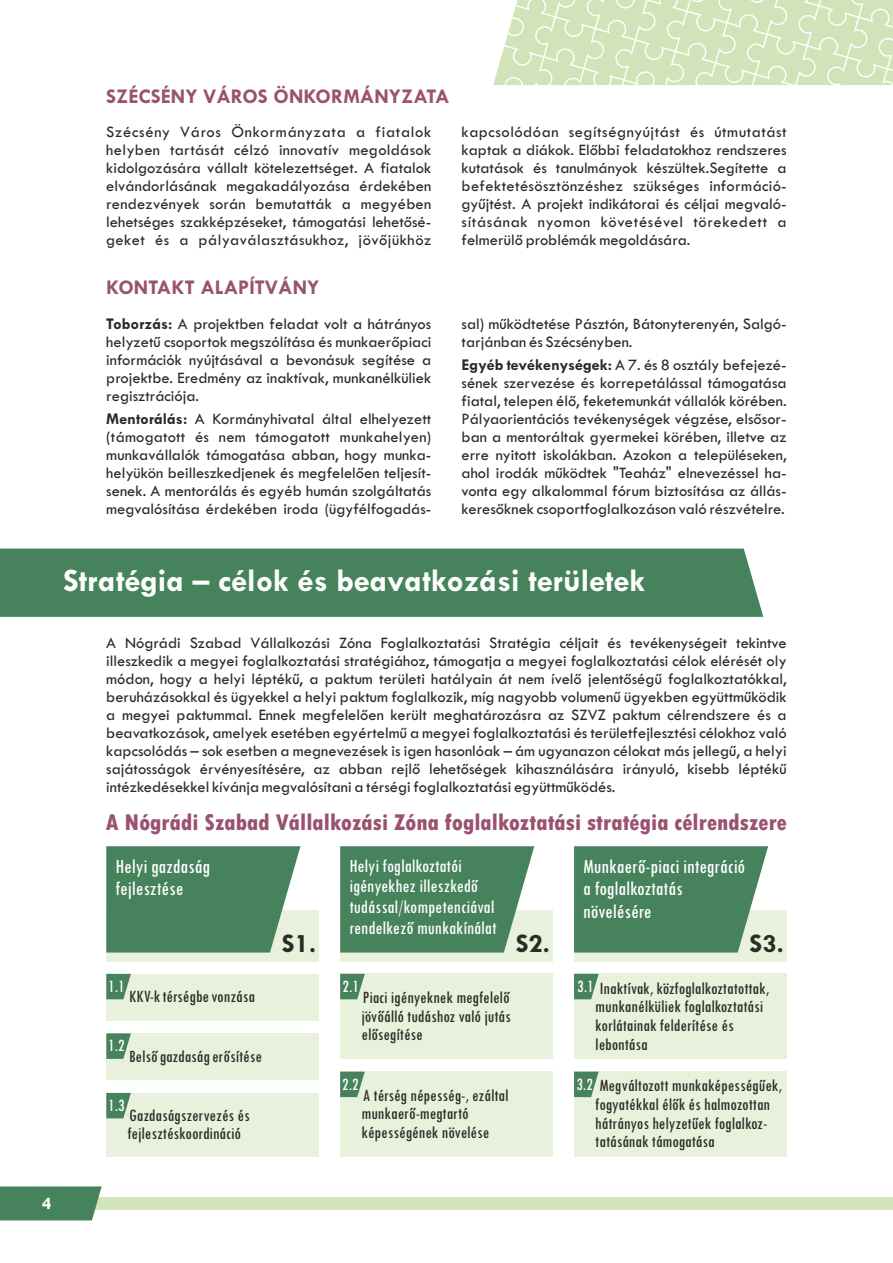
<style>
.page{position:relative;width:893px;height:1263px;background:#fff}
.page>*{position:absolute;margin:0;border:0;box-sizing:border-box;transform-origin:0 0}
.t1{font:700 33px "Tw Cen";color:#fefefe}
.t2{font:700 27px "Tw Cen";color:#2b2a29}
.t3{font:800 condensed 24px "Tw Cen";color:#995270}
.t4{font:condensed 21px/22.5px "Tw Cen";color:#fefefe}
.t5{font:700 21px "Tw Cen";color:#995270}
.t6{font:condensed 19.5px/20.9px "Tw Cen";color:#fefefe}
.t7{font:condensed 18px/18.6px "Tw Cen";color:#2b2a29}
.t8{font:condensed 18px "Tw Cen";color:#fefefe}
.t9{font:700 18px "Tw Cen";color:#fefefe}
.t10{font:16.5px/18px "Tw Cen";color:#2b2a29;text-align:justify}
.s1{font-weight:700}
.s2{color:#fefefe}
</style>
<div class="page">
<div style="left:0;top:1197px;width:893px;height:13px;background:#d1e4b9"></div>
<svg style="left:0;top:1186px;width:102px;height:34px;background:#508964"></svg>
<div style="left:574px;top:910px;width:213px;height:51px;background:#e7f1db"></div>
<div style="left:106px;top:910px;width:213px;height:51px;background:#e7f1db"></div>
<div style="left:340px;top:910px;width:213px;height:51px;background:#e7f1db"></div>
<div style="left:106px;top:974px;width:213px;height:46px;background:#e7f1db"></div>
<div style="left:106px;top:1093px;width:213px;height:64px;background:#e7f1db"></div>
<div style="left:106px;top:1033px;width:213px;height:47px;background:#e7f1db"></div>
<svg style="left:574px;top:846px;width:194px;height:106px;background:#538b67"></svg>
<svg style="left:340px;top:846px;width:194px;height:106px;background:#538b67"></svg>
<svg style="left:106px;top:846px;width:194px;height:106px;background:#538b67"></svg>
<div style="left:340px;top:974px;width:213px;height:85px;background:#e7f1db"></div>
<div style="left:340px;top:1071px;width:213px;height:86px;background:#e7f1db"></div>
<div style="left:574px;top:974px;width:213px;height:85px;background:#e7f1db"></div>
<div style="left:574px;top:1071px;width:213px;height:86px;background:#e7f1db"></div>
<svg style="left:574px;top:1071px;width:25px;height:26px"></svg>
<svg style="left:574px;top:974px;width:25px;height:25px"></svg>
<svg style="left:340px;top:974px;width:25px;height:25px"></svg>
<svg style="left:340px;top:1071px;width:25px;height:26px"></svg>
<svg style="left:106px;top:974px;width:25px;height:25px"></svg>
<svg style="left:106px;top:1033px;width:25px;height:26px"></svg>
<svg style="left:106px;top:1093px;width:25px;height:25px"></svg>
<div style="left:0;top:549px;width:763px;height:68px;background:#46825c"></div>
<svg style="left:493px;top:0;width:400px;height:85px;background:#d7e7c2"></svg>
<p class="t5" style="left:106px;top:89px;width:345px">SZÉCSÉNY VÁROS ÖNKORMÁNYZATA</p>
<p class="t10" style="left:106px;top:124px;width:327px">Szécsény Város Önkormányzata a fiatalok helyben tartását célzó innovatív megoldások kidolgozására vállalt kötelezettséget. A fiatalok elvándorlásának megakadályozása érdekében rendezvények során bemutatták a megyében lehetséges szakképzéseket, támogatási lehetősé&shy;geket és a pályaválasztásukhoz, jövőjükhöz</p>
<p class="t10" style="left:461px;top:124px;width:327px">kapcsolódóan segítségnyújtást és útmutatást kaptak a diákok. Előbbi feladatokhoz rendszeres kutatások és tanulmányok készültek.Segítette a befektetésösztönzéshez szükséges információ&shy;gyűjtést. A projekt indikátorai és céljai megvaló&shy;sításának nyomon követésével törekedett a felmerülő problémák megoldására.</p>
<p class="t5" style="left:106px;top:280px;width:215px">KONTAKT ALAPÍTVÁNY</p>
<p class="t10" style="left:106px;top:316px;width:327px"><span class="s1">Toborzás:</span> A projektben feladat volt a hátrányos helyzetű csoportok megszólítása és munkaerőpiaci információk nyújtásával a bevonásuk segítése a projektbe. Eredmény az inaktívak, munkanélküliek regisztrációja.</p>
<p class="t10" style="left:106px;top:411px;width:327px"><span class="s1">Mentorálás:</span> A Kormányhivatal által elhelyezett (támogatott és nem támogatott munkahelyen) munkavállalók támogatása abban, hogy munka&shy;helyükön beilleszkedjenek és megfelelően teljesít&shy;senek. A mentorálás és egyéb humán szolgáltatás megvalósítása érdekében iroda (ügyfélfogadás-</p>
<p class="t10" style="left:462px;top:316px;width:327px">sal) működtetése Pásztón, Bátonyterenyén, Salgó&shy;tarjánban és Szécsényben.</p>
<p class="t10" style="left:462px;top:357px;width:327px"><span class="s1">Egyéb tevékenységek:</span> A 7. és 8 osztály befejezé&shy;sének szervezése és korrepetálással támogatása fiatal, telepen élő, feketemunkát vállalók körében.<br>Pályaorientációs tevékenységek végzése, elsősor&shy;ban a mentoráltak gyermekei körében, illetve az erre nyitott iskolákban. Azokon a településeken, ahol irodák működtek "Teaház" elnevezéssel ha&shy;vonta egy alkalommal fórum biztosítása az állás&shy;keresőknek csoportfoglalkozáson való részvételre.</p>
<h1 class="t1" style="left:63px;top:568px;width:584px">Stratégia – célok és beavatkozási területek</h1>
<p class="t10" style="left:106px;top:635px;width:682px">A Nógrádi Szabad Vállalkozási Zóna Foglalkoztatási Stratégia céljait és tevékenységeit tekintve illeszkedik a megyei foglalkoztatási stratégiához, támogatja a megyei foglalkoztatási célok elérését oly módon, hogy a helyi léptékű, a paktum területi hatályain át nem ívelő jelentőségű foglalkoztatókkal, beruházásokkal és ügyekkel a helyi paktum foglalkozik, míg nagyobb volumenű ügyekben együttműködik a megyei paktummal. Ennek megfelelően került meghatározásra az SZVZ paktum célrendszere és a beavatkozások, amelyek esetében egyértelmű a megyei foglalkoztatási és területfejlesztési célokhoz való kapcsolódás – sok esetben a megnevezések is igen hasonlóak – ám ugyanazon célokat más jellegű, a helyi sajátosságok érvényesítésére, az abban rejlő lehetőségek kihasználására irányuló, kisebb léptékű intézkedésekkel kívánja megvalósítani a térségi foglalkoztatási együttműködés.</p>
<h3 class="t3" style="left:106px;top:813px;width:683px">A Nógrádi Szabad Vállalkozási Zóna foglalkoztatási stratégia célrendszere</h3>
<p class="t4" style="left:115px;top:857px;width:96px">Helyi gazdaság fejlesztése</p>
<p class="t8" style="left:108px;top:980px;width:18px">1.1</p>
<p class="t7" style="left:129px;top:989px;width:128px">KKV-k térségbe vonzása</p>
<p class="t8" style="left:108px;top:1039px;width:18px">1.2</p>
<p class="t7" style="left:129px;top:1048px;width:135px">Belső gazdaság erősítése</p>
<p class="t8" style="left:108px;top:1099px;width:18px">1.3</p>
<p class="t7" style="left:128px;top:1107px;width:124px">Gazdaságszervezés és fejlesztéskoordináció</p>
<p class="t6" style="left:349px;top:856px;width:149px">Helyi foglalkoztatói igényekhez illeszkedő tudással/kompetenciával rendelkező munkakínálat</p>
<p class="t4" style="left:583px;top:857px;width:164px">Munkaerő-piaci integráció a foglalkoztatás növelésére</p>
<h2 class="t2" style="left:282px;top:934px;width:36px">S1.</h2>
<h2 class="t2" style="left:516px;top:934px;width:36px">S2.</h2>
<h2 class="t2" style="left:750px;top:934px;width:36px">S3.</h2>
<p class="t8" style="left:342px;top:980px;width:18px">2.1</p>
<p class="t7" style="left:361px;top:989px;width:151px;text-align:justify">Piaci igényeknek megfelelő jövőálló tudáshoz való jutás elősegítése</p>
<p class="t8" style="left:342px;top:1078px;width:18px">2.2</p>
<p class="t7" style="left:361px;top:1087px;width:149px">A térség népesség-, ezáltal munkaerő-megtartó képességének növelése</p>
<p class="t7" style="left:595px;top:980px;width:175px;text-indent:-18px"><span class="s2">3.1</span> Inaktívak, közfoglalkoztatottak, munkanélküliek foglalkoztatási korlátainak felderítése és lebontása</p>
<p class="t8" style="left:576px;top:1078px;width:18px">3.2</p>
<p class="t7" style="left:595px;top:1078px;width:188px">Megváltozott munkaképességűek, fogyatékkal élők és halmozottan hátrányos helyzetűek foglalkoz&shy;tatásának támogatása</p>
<p class="t9" style="left:42px;top:1196px;width:11px">4</p>
</div>
